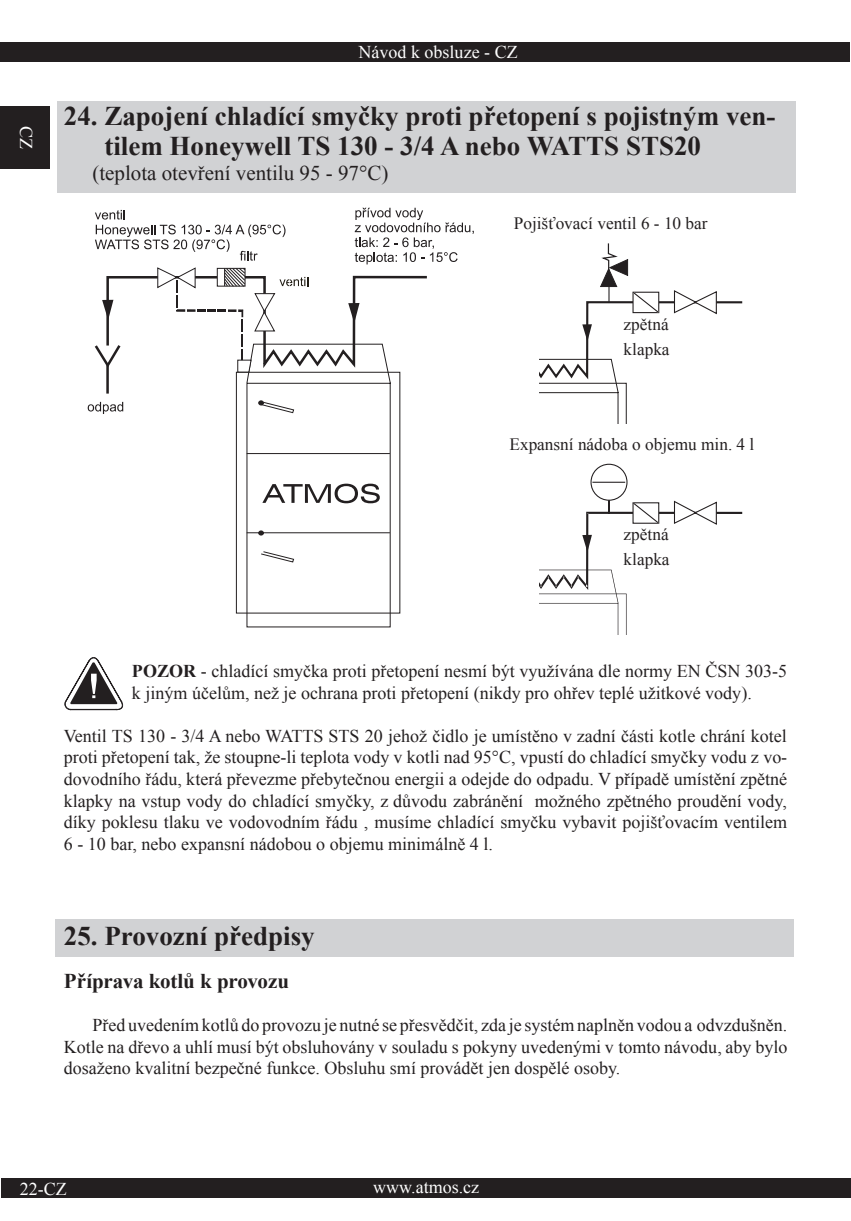
<style>
.page{position:relative;width:851px;height:1221px;background:#fff}
.page>*{position:absolute;margin:0;border:0;box-sizing:border-box;transform-origin:0 0}
.t1{font:700 27px/30px "Times New Roman";color:#231f20}
.t2{font:21px "Times New Roman";color:#231f20}
.t3{font:700 21px "Times New Roman";letter-spacing:-.01em;color:#231f20}
.t4{font:18px/21.6px "Times New Roman";color:#231f20;text-align:justify}
.t5{font:18px "Times New Roman";color:#fff}
.t6{font:17.25px/25px "Times New Roman";color:#231f20}
.s1{font-weight:700}
</style>
<div class="page">
<div style="left:0;top:43px;width:849px;height:19px;background:#231f20"></div>
<div style="left:0;top:106px;width:50px;height:63px;background:#231f20"></div>
<div style="left:2px;top:1178px;width:848px;height:20px;background:#231f20"></div>
<div style="left:55px;top:918px;width:738px;height:38px;background:#d1d2d4"></div>
<div style="left:57px;top:101px;width:738px;height:91px;background:#d1d2d4"></div>
<svg style="left:88px;top:208px;width:386px;height:419px"></svg>
<svg style="left:539px;top:243px;width:204px;height:392px"></svg>
<div style="left:591px;top:464px;width:36px;height:36px;background:#fff;border-radius:50%"></div>
<div style="left:590px;top:463px;width:37px;height:37px;border:1px solid #231f20;border-radius:50%"></div>
<hr style="left:592px;top:481px;width:33px;height:2px;background:#231f20">
<svg style="left:64px;top:657px;width:59px;height:53px"></svg>
<p class="t5" style="left:38px;top:126px;width:25px;rotate:90deg">CZ</p>
<p class="t5" style="left:358px;top:40px;width:160px">Návod k obsluze - CZ</p>
<h1 class="t1" style="left:104px;top:100px;width:672px;text-indent:-40px">24. Zapojení chladící smyčky proti přetopení s pojistným ven&shy;tilem Honeywell TS 130 - 3/4 A nebo WATTS STS20</h1>
<p class="t2" style="left:92px;top:159px;width:297px">(teplota otevření ventilu 95 - 97°C)</p>
<p class="t6" style="left:513px;top:211px;width:195px">Pojišťovací ventil 6 - 10 bar</p>
<p class="t6" style="left:623px;top:311px;width:47px">zpětná klapka</p>
<p class="t6" style="left:509px;top:431px;width:246px">Expansní nádoba o objemu min. 4 l</p>
<p class="t6" style="left:623px;top:521px;width:47px">zpětná klapka</p>
<p class="t4" style="left:132px;top:659px;width:656px"><span class="s1">POZOR</span> - chladící smyčka proti přetopení nesmí být využívána dle normy EN ČSN 303-5 k jiným účelům, než je ochrana proti přetopení (nikdy pro ohřev teplé užitkové vody).</p>
<p class="t4" style="left:64px;top:724px;width:724px">Ventil TS 130 - 3/4 A nebo WATTS STS 20 jehož čidlo je umístěno v zadní části kotle chrání kotel proti přetopení tak, že stoupne-li teplota vody v kotli nad 95°C, vpustí do chladící smyčky vodu z vo&shy;dovodního řádu, která převezme přebytečnou energii a odejde do odpadu. V případě umístění zpětné klapky na vstup vody do chladící smyčky, z důvodu zabránění možného zpětného proudění vody, díky poklesu tlaku ve vodovodním řádu , musíme chladící smyčku vybavit pojišťovacím ventilem 6 - 10 bar, nebo expansní nádobou o objemu minimálně 4 l.</p>
<h1 class="t1" style="left:64px;top:919px;width:252px">25. Provozní předpisy</h1>
<p class="t3" style="left:64px;top:966px;width:227px">Příprava kotlů k provozu</p>
<p class="t4" style="left:64px;top:1013px;width:725px;text-indent:29px">Před uvedením kotlů do provozu je nutné se přesvědčit, zda je systém naplněn vodou a odvzdušněn.<br>Kotle na dřevo a uhlí musí být obsluhovány v souladu s pokyny uvedenými v tomto návodu, aby bylo dosaženo kvalitní bezpečné funkce. Obsluhu smí provádět jen dospělé osoby.</p>
<p class="t5" style="left:20px;top:1176px;width:48px">22-CZ</p>
<p class="t5" style="left:373px;top:1174px;width:107px">www.atmos.cz</p>
</div>
